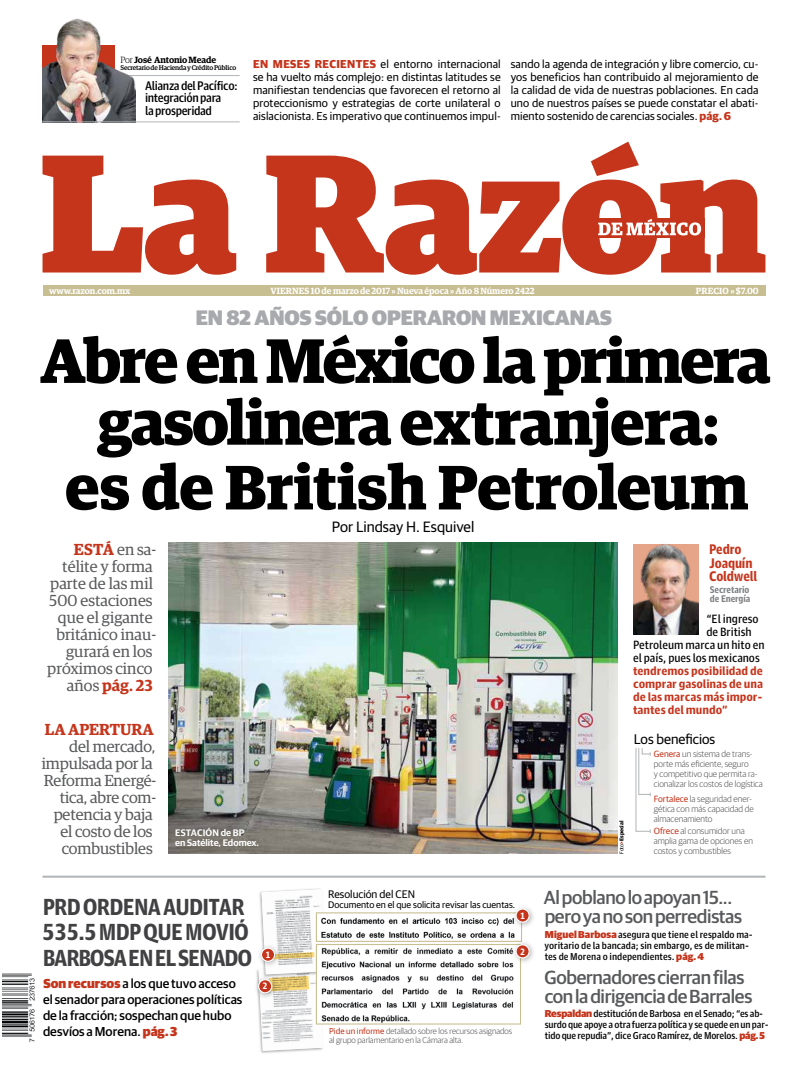
<style>
.page{position:relative;width:808px;height:1078px;background:#fff}
.page>*{position:absolute;margin:0;border:0;box-sizing:border-box;transform-origin:0 0}
.t1{font:700 62.7px/63.2px "Guardian Egyp";letter-spacing:-.025em;color:#000;text-align:center}
.t2{font:900 23.3px/25.3px "Guardian Agate Sans D";letter-spacing:-.035em;color:#414042}
.t3{font:900 21px "Guardian Sans";letter-spacing:-.005em;color:#a7a9ac}
.t4{font:500 19px/19px "Guardian Sans";letter-spacing:-.015em;color:#58595b}
.t5{font:16px/17px "Guardian Egyp";letter-spacing:-.005em;color:#58595b;text-align:right}
.t6{font:600 16px "Guardian Egyp";color:#c5351c}
.t7{font:15px "Guardian Sans";color:#000}
.t8{font:14px "Guardian Sans";color:#000}
.t9{font:900 13.9px/13.7px "Guardian Agate Sans D";letter-spacing:-.01em;color:#c5351c}
.t10{font:500 13px/16px "Guardian Sans";color:#000}
.t11{font:500 12.5px/12.4px "Guardian Agate Sans";letter-spacing:-.035em;color:#000}
.t12{font:700 12px/13px "Guardian Agate Sans 4";letter-spacing:-.005em;color:#c5351c;text-align:justify}
.t13{font:12px "Guardian Agate Sans 4";letter-spacing:-.005em;color:#000}
.t14{font:11.5px/13px "Guardian Sans";letter-spacing:.01em;color:#000;text-align:justify}
.t15{font:11px "Guardian Sans";color:#000}
.t16{font:500 10px/11px "Guardian Agate Sans D";letter-spacing:-.02em;color:#000}
.t17{font:500 10px/11px "Guardian Agate Sans D";color:#000}
.t18{font:900 9.7px/9px "Guardian Agate Sans D";letter-spacing:-.01em;color:#808285}
.t19{font:9.5px "Guardian Sans";color:#000}
.t20{font:600 9.5px/10px "Guardian Sans";color:#fff}
.t21{font:900 9.2px "Guardian Agate Sans";color:#fff}
.t22{font:300 9px/10px "Guardian Sans";color:#4d4d4f}
.t23{font:600 9px "Guardian Egyp";letter-spacing:-.01em;color:#fff}
.t24{font:600 9px "Guardian Egyp";letter-spacing:-.01em;color:#000}
.t25{font:600 9px "Guardian Egyp";letter-spacing:.01em;color:#fff}
.t26{font:300 8.5px/9px "Guardian Sans";color:#4d4d4f}
.t27{font:500 6.8px "Guardian Egyp";letter-spacing:-.02em;color:#000}
.t28{font:700 5.5px "Guardian Sans";color:#000}
.s1{font-weight:300}
.s2{font-weight:700;color:#c5351c}
.s3{font-weight:600;color:#c5351c}
.s4{font-weight:900;color:#c5351c}
.s5{font-weight:400;color:#c5351c}
.s6{font-weight:400}
.s7{color:#c5351c}
.s8{font-family:"Guardian Sans";font-weight:900;color:#c5351c}
</style>
<div class="page">
<img style="left:3px;top:973px;width:32px;height:69px">
<svg style="left:43px;top:141px;width:722px;height:133px"></svg>
<svg style="left:582px;top:219px;width:122px;height:19px"></svg>
<svg style="left:598px;top:219px;width:103px;height:16px"></svg>
<div style="left:43px;top:285px;width:722px;height:10px;background:#c7be91"></div>
<img style="left:168px;top:542px;width:449px;height:311px">
<hr style="left:43px;top:75px;width:197px;height:1px;background:#b1b4b6">
<img style="left:43px;top:18px;width:92px;height:103px">
<hr style="left:43px;top:875px;width:722px;height:2px;background:#b1b4b6">
<svg style="left:635px;top:748px;width:16px;height:84px"></svg>
<div style="left:255px;top:964px;width:69px;height:89px;background:#000;opacity:.3"></div>
<div style="left:258px;top:887px;width:69px;height:90px;background:#000;opacity:.3"></div>
<img style="left:326px;top:914px;width:189px;height:25px">
<div style="left:316px;top:912px;width:206px;height:29px;border:1px solid #c7be91"></div>
<img style="left:326px;top:945px;width:188px;height:77px">
<div style="left:316px;top:943px;width:205px;height:81px;border:1px solid #c7be91"></div>
<svg style="left:258px;top:889px;width:68px;height:161px"></svg>
<div style="left:511px;top:904px;width:25px;height:24px;background:#000;opacity:.3"></div>
<svg style="left:516px;top:908px;width:13px;height:13px"></svg>
<div style="left:515px;top:908px;width:15px;height:14px;border:1px solid #fff;border-radius:50%"></div>
<div style="left:257px;top:943px;width:24px;height:24px;background:#000;opacity:.3"></div>
<div style="left:261px;top:947px;width:14px;height:14px;background:#c5351c;border-radius:50%"></div>
<div style="left:261px;top:947px;width:14px;height:14px;border:1px solid #fff;border-radius:50%"></div>
<div style="left:254px;top:974px;width:24px;height:25px;background:#000;opacity:.3"></div>
<svg style="left:259px;top:979px;width:13px;height:13px"></svg>
<div style="left:258px;top:978px;width:14px;height:15px;border:1px solid #fff;border-radius:50%"></div>
<div style="left:511px;top:939px;width:25px;height:25px;background:#000;opacity:.3"></div>
<svg style="left:516px;top:944px;width:13px;height:13px"></svg>
<div style="left:515px;top:944px;width:15px;height:14px;border:1px solid #fff;border-radius:50%"></div>
<img style="left:633px;top:544px;width:65px;height:90px">
<hr style="left:43px;top:121px;width:197px;height:1px;background:#b1b4b6">
<p class="t24" style="left:120px;top:53px;width:97px"><span class="s1">Por</span> José Antonio Meade</p>
<p class="t11" style="left:145px;top:78px;width:94px">Alianza del Pacífico: integración para<br>la prosperidad</p>
<p class="t27" style="left:120px;top:63px;width:117px">Secretario de Hacienda y Crédito Público</p>
<p class="t14" style="left:253px;top:57px;width:249px"><span class="s2">EN MESES RECIENTES</span> el entorno internacional se ha vuelto más complejo: en distintas latitudes se manifiestan tendencias que favorecen el retorno al proteccionismo y estrategias de corte unilateral o aislacionista. Es imperativo que continuemos impul-</p>
<p class="t14" style="left:511px;top:57px;width:249px">sando la agenda de integración y libre comercio, cu&shy;yos beneficios han contribuido al mejoramiento de la calidad de vida de nuestras poblaciones. En cada uno de nuestros países se puede constatar el abati&shy;miento sostenido de carencias sociales. <span class="s2">pág. 6</span></p>
<p class="t23" style="left:49px;top:284px;width:83px">www.razon.com.mx</p>
<p class="t23" style="left:271px;top:284px;width:265px">VIERNES 10 de marzo de 2017 » Nueva época » Año 8 Número 2422</p>
<p class="t25" style="left:696px;top:284px;width:64px">PRECIO » $7.00</p>
<h3 class="t3" style="left:196px;top:301px;width:418px">EN 82 AÑOS SÓLO OPERARON MEXICANAS</h3>
<h1 class="t1" style="left:40px;top:323px;width:732px">Abre en México la primera gasolinera extranjera:<br>es de British Petroleum</h1>
<h3 class="t5" style="left:47px;top:540px;width:111px"><span class="s3">ESTÁ</span> en sa&shy;télite y forma parte de las mil<br>500 estaciones que el gigante británico inau&shy;gurará en los próximos cinco años <span class="s3">pág. 23</span></h3>
<h3 class="t6" style="left:45px;top:717px;width:110px">LA APERTURA</h3>
<h3 class="t5" style="left:42px;top:737px;width:116px">del mercado, impulsada por la<br>Reforma Energé&shy;tica, abre com&shy;petencia y baja el costo de los combustibles</h3>
<p class="t20" style="left:175px;top:826px;width:85px">ESTACIÓN de BP<br>en Satélite, Edomex.</p>
<h2 class="t2" style="left:42px;top:892px;width:211px">PRD ORDENA AUDITAR<br>535.5 MDP QUE MOVIÓ<br>BARBOSA EN EL SENADO</h2>
<p class="t10" style="left:43px;top:974px;width:201px"><span class="s4">Son recursos</span> a los que tuvo acceso el senador para operaciones políticas de la fracción; sospechan que hubo desvíos a Morena. <span class="s4">pág. 3</span></p>
<p class="t21" style="left:265px;top:948px;width:7px">1</p>
<p class="t21" style="left:263px;top:979px;width:7px">2</p>
<h3 class="t7" style="left:332px;top:516px;width:144px">Por Lindsay H. Esquivel</h3>
<p class="t15" style="left:328px;top:885px;width:88px">Resolución del CEN</p>
<p class="t19" style="left:328px;top:897px;width:189px">Documento en el que solicita revisar las cuentas.</p>
<p class="t21" style="left:520px;top:909px;width:7px">1</p>
<p class="t21" style="left:520px;top:944px;width:7px">2</p>
<p class="t26" style="left:329px;top:1025px;width:184px"><span class="s5">Pide un informe</span> detallado sobre los recursos asignados al grupo parlamentario en la Cámara alta.</p>
<p class="t9" style="left:709px;top:541px;width:50px">Pedro<br>Joaquín<br>Coldwell</p>
<p class="t18" style="left:710px;top:584px;width:42px">Secretario de Energía</p>
<p class="t13" style="left:706px;top:610px;width:54px">“El ingreso</p>
<p class="t13" style="left:706px;top:623px;width:47px">de British</p>
<p class="t13" style="left:633px;top:636px;width:133px">Petroleum marca un hito en</p>
<p class="t13" style="left:633px;top:649px;width:128px">el país, pues los mexicanos</p>
<p class="t12" style="left:633px;top:663px;width:131px">tendremos posibilidad de comprar gasolinas de una de las marcas más impor&shy;tantes del mundo”</p>
<p class="t8" style="left:634px;top:729px;width:83px">Los beneficios</p>
<p class="t28" style="left:617px;top:853px;width:35px;rotate:-90deg"><span class="s6">Foto</span><span class="s7">&gt;</span>Especial</p>
<p class="t22" style="left:654px;top:748px;width:111px"><span class="s5">Genera</span> un sistema de trans&shy;porte más eficiente, seguro<br>y competitivo que permita ra&shy;cionalizar los costos de logística</p>
<p class="t22" style="left:654px;top:792px;width:102px"><span class="s5">Fortalece</span> la seguridad ener&shy;gética con más capacidad de almacenamiento</p>
<p class="t22" style="left:654px;top:824px;width:101px"><span class="s5">Ofrece</span> al consumidor una amplia gama de opciones en costos y combustibles</p>
<h3 class="t4" style="left:544px;top:885px;width:200px">Al poblano lo apoyan 15... pero ya no son perredistas</h3>
<p class="t17" style="left:544px;top:927px;width:210px"><span class="s8">Miguel Barbosa</span> asegura que tiene el respaldo ma&shy;yoritario de la bancada; sin embargo, es de militan&shy;tes de Morena o independientes. <span class="s8">pág. 4</span></p>
<h3 class="t4" style="left:544px;top:965px;width:209px">Gobernadores cierran filas con la dirigencia de Barrales</h3>
<p class="t16" style="left:545px;top:1007px;width:225px"><span class="s8">Respaldan</span> destitución de Barbosa en el Senado; “es ab&shy;surdo que apoye a otra fuerza política y se quede en un par&shy;tido que repudia”, dice Graco Ramírez, de Morelos. <span class="s8">pág. 5</span></p>
</div>
